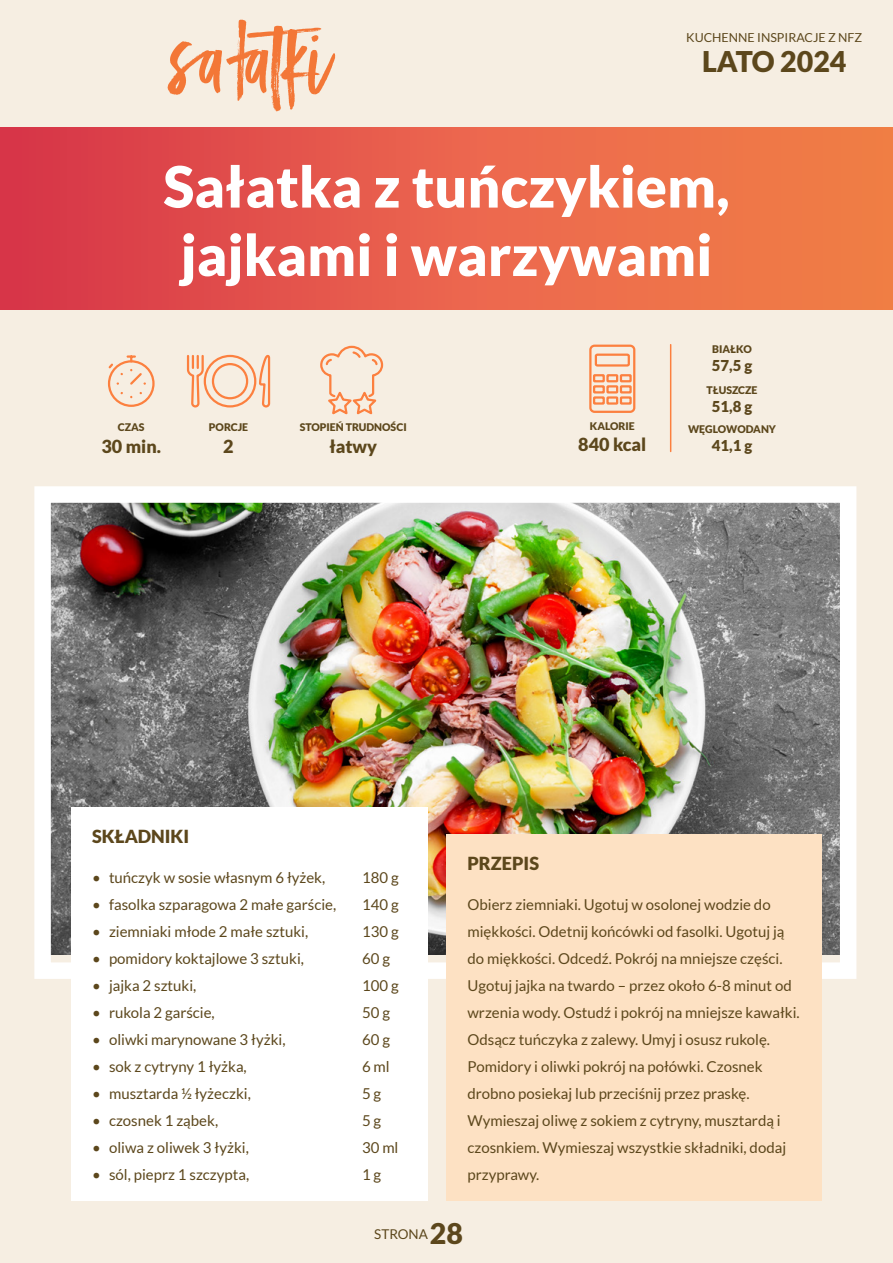
<style>
.page{position:relative;width:893px;height:1263px;background:#f6eee2}
.page>*{position:absolute;margin:0;border:0;box-sizing:border-box;transform-origin:0 0}
.H1_TYTUŁ_JEDZONKA{font:900 57px/68.4px "Lato";color:#fff;text-align:center}
.t1{font:900 28.5px "Lato";color:#5c471c}
.H2_INFO{font:900 18px "Lato";color:#5c471c}
.SKŁADNIKI___PRZEPIS__p{font:900 18px "Lato";color:#5c471c}
.Tekst_PRZEPIS__p{font:15px/27px "Lato";color:#5c471c}
.H2_INFO-2{font:900 15px "Lato";color:#5c471c}
.t2{font:13.5px "Lato";color:#5c471c}
.t3{font:12.45px "Lato";color:#5c471c}
.H2_INFO-3{font:900 10.5px "Lato";color:#5c471c}
.s1{font-weight:900;font-size:28.5px}
</style>
<div class="page">
<img style="left:51px;top:503px;width:788px;height:451px">
<div style="left:34px;top:486px;width:822px;height:493px;border:16px solid #fff"></div>
<div style="left:108px;top:360px;width:47px;height:47px;border:2px solid #fc803f;border-radius:50%"></div>
<svg style="left:107px;top:355px;width:39px;height:43px"></svg>
<svg style="left:186px;top:354px;width:85px;height:54px"></svg>
<svg style="left:320px;top:345px;width:64px;height:70px"></svg>
<div style="left:589px;top:345px;width:46px;height:68px;border:2px solid #fc803f;border-radius:4px"></div>
<div style="left:595px;top:354px;width:35px;height:13px;border:2px solid #fc803f"></div>
<svg style="left:593px;top:373px;width:40px;height:33px"></svg>
<hr style="left:670px;top:345px;width:1px;height:106px;background:#fc803f">
<div style="left:71px;top:807px;width:357px;height:394px;background:#fff"></div>
<div style="left:446px;top:834px;width:376px;height:367px;background:#fde1c3"></div>
<div style="left:0;top:128px;width:893px;height:182px;background:linear-gradient(to right,#da394c,#f58549)"></div>
<svg style="left:167px;top:20px;width:168px;height:91px"></svg>
<p class="t3" style="left:686px;top:31px;width:178px">KUCHENNE INSPIRACJE Z NFZ</p>
<h2 class="t1" style="left:702px;top:45px;width:146px">LATO 2024</h2>
<h1 class="H1_TYTUŁ_JEDZONKA" style="left:163px;top:151px;width:568px">Sałatka z tuńczykiem, jajkami i warzywami</h1>
<p class="H2_INFO-3" style="left:118px;top:421px;width:28px">CZAS</p>
<p class="H2_INFO" style="left:101px;top:435px;width:61px">30 min.</p>
<p class="H2_INFO-3" style="left:209px;top:421px;width:41px">PORCJE</p>
<p class="H2_INFO" style="left:223px;top:435px;width:12px">2</p>
<p class="H2_INFO-3" style="left:300px;top:421px;width:108px">STOPIEŃ TRUDNOŚCI</p>
<p class="H2_INFO" style="left:329px;top:435px;width:49px">łatwy</p>
<p class="H2_INFO-3" style="left:590px;top:420px;width:46px">KALORIE</p>
<p class="H2_INFO" style="left:578px;top:434px;width:70px">840 kcal</p>
<p class="H2_INFO-3" style="left:712px;top:343px;width:41px">BIAŁKO</p>
<p class="H2_INFO-2" style="left:712px;top:357px;width:42px">57,5 g</p>
<p class="H2_INFO-3" style="left:707px;top:384px;width:52px">TŁUSZCZE</p>
<p class="H2_INFO-2" style="left:712px;top:397px;width:42px">51,8 g</p>
<p class="H2_INFO-3" style="left:688px;top:423px;width:89px">WĘGLOWODANY</p>
<p class="H2_INFO-2" style="left:712px;top:437px;width:42px">41,1 g</p>
<p class="SKŁADNIKI___PRZEPIS__p" style="left:92px;top:826px;width:99px">SKŁADNIKI</p>
<p class="Tekst_PRZEPIS__p" style="left:92px;top:864px;width:235px">• tuńczyk w sosie własnym 6 łyżek,</p>
<p class="Tekst_PRZEPIS__p" style="left:362px;top:864px;width:38px">180 g</p>
<p class="Tekst_PRZEPIS__p" style="left:92px;top:891px;width:246px">• fasolka szparagowa 2 małe garście,</p>
<p class="Tekst_PRZEPIS__p" style="left:362px;top:891px;width:38px">140 g</p>
<p class="Tekst_PRZEPIS__p" style="left:92px;top:918px;width:218px">• ziemniaki młode 2 małe sztuki,</p>
<p class="Tekst_PRZEPIS__p" style="left:362px;top:918px;width:38px">130 g</p>
<p class="Tekst_PRZEPIS__p" style="left:92px;top:945px;width:214px">• pomidory koktajlowe 3 sztuki,</p>
<p class="Tekst_PRZEPIS__p" style="left:362px;top:945px;width:29px">60 g</p>
<p class="Tekst_PRZEPIS__p" style="left:92px;top:972px;width:106px">• jajka 2 sztuki,</p>
<p class="Tekst_PRZEPIS__p" style="left:362px;top:972px;width:38px">100 g</p>
<p class="Tekst_PRZEPIS__p" style="left:92px;top:999px;width:124px">• rukola 2 garście,</p>
<p class="Tekst_PRZEPIS__p" style="left:362px;top:999px;width:29px">50 g</p>
<p class="Tekst_PRZEPIS__p" style="left:92px;top:1026px;width:195px">• oliwki marynowane 3 łyżki,</p>
<p class="Tekst_PRZEPIS__p" style="left:362px;top:1026px;width:29px">60 g</p>
<p class="Tekst_PRZEPIS__p" style="left:92px;top:1053px;width:156px">• sok z cytryny 1 łyżka,</p>
<p class="Tekst_PRZEPIS__p" style="left:362px;top:1053px;width:29px">6 ml</p>
<p class="Tekst_PRZEPIS__p" style="left:92px;top:1080px;width:160px">• musztarda ½ łyżeczki,</p>
<p class="Tekst_PRZEPIS__p" style="left:362px;top:1080px;width:21px">5 g</p>
<p class="Tekst_PRZEPIS__p" style="left:92px;top:1107px;width:128px">• czosnek 1 ząbek,</p>
<p class="Tekst_PRZEPIS__p" style="left:362px;top:1107px;width:21px">5 g</p>
<p class="Tekst_PRZEPIS__p" style="left:92px;top:1134px;width:158px">• oliwa z oliwek 3 łyżki,</p>
<p class="Tekst_PRZEPIS__p" style="left:362px;top:1134px;width:38px">30 ml</p>
<p class="Tekst_PRZEPIS__p" style="left:92px;top:1161px;width:159px">• sól, pieprz 1 szczypta,</p>
<p class="Tekst_PRZEPIS__p" style="left:362px;top:1161px;width:21px">1 g</p>
<p class="SKŁADNIKI___PRZEPIS__p" style="left:467px;top:853px;width:73px">PRZEPIS</p>
<p class="Tekst_PRZEPIS__p" style="left:467px;top:891px;width:334px">Obierz ziemniaki. Ugotuj w osolonej wodzie do miękkości. Odetnij końcówki od fasolki. Ugotuj ją do miękkości. Odcedź. Pokrój na mniejsze części.<br>Ugotuj jajka na twardo – przez około 6-8 minut od wrzenia wody. Ostudź i pokrój na mniejsze kawałki.<br>Odsącz tuńczyka z zalewy. Umyj i osusz rukolę.<br>Pomidory i oliwki pokrój na połówki. Czosnek drobno posiekaj lub przeciśnij przez praskę.<br>Wymieszaj oliwę z sokiem z cytryny, musztardą i czosnkiem. Wymieszaj wszystkie składniki, dodaj przyprawy.</p>
<p class="t2" style="left:374px;top:1226px;width:90px">STRONA<span class="s1">28</span></p>
</div>
